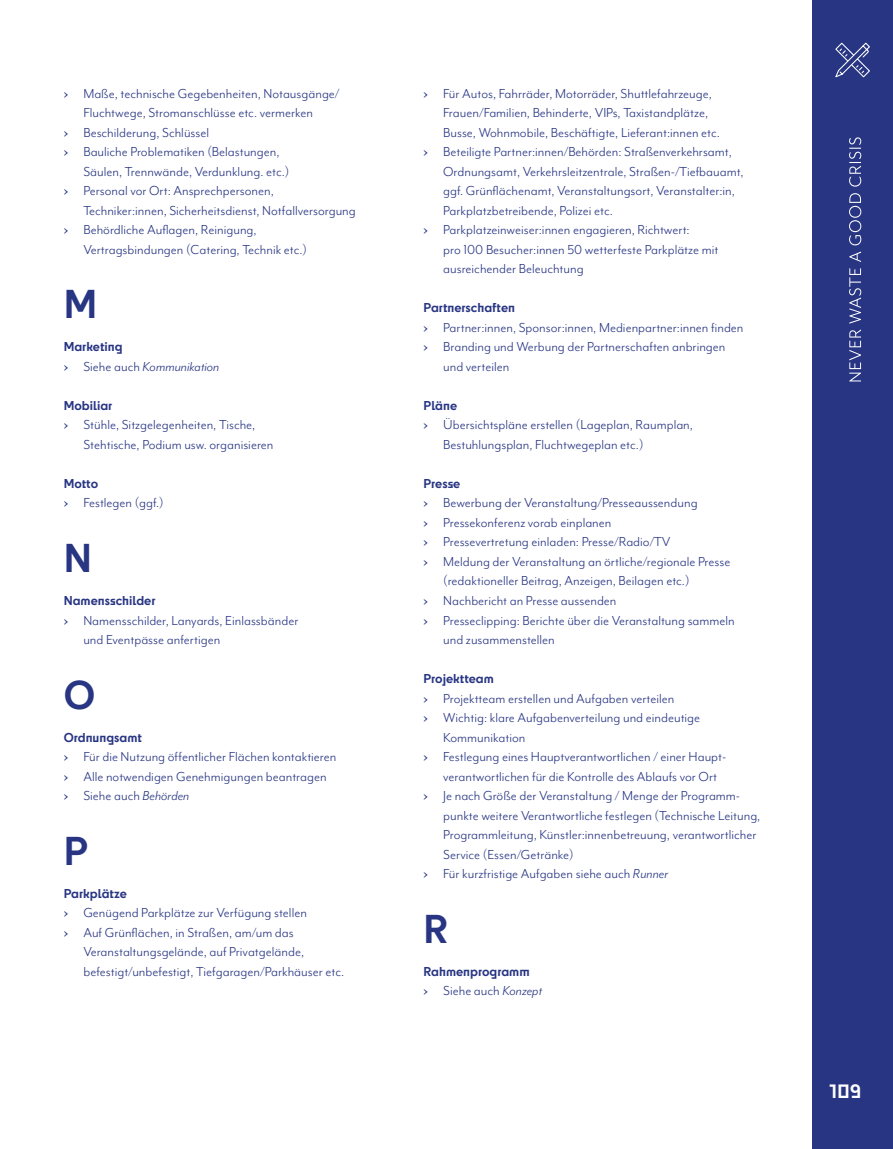
<style>
.page{position:relative;width:893px;height:1149px;background:#fff}
.page>*{position:absolute;margin:0;border:0;box-sizing:border-box;transform-origin:0 0}
.t1{font:700 37.5px "Cy";color:#283583}
.t2{font:700 18px "Cy";color:#fff}
.t3{font:15px/19.5px "Mr Eaves Mod OT";color:#283583}
.t4{font:italic 15px "Mr Eaves Mod OT";color:#283583}
.t5{font:700 12px "Cy";color:#283583}
.s1{font-weight:700}
.s2{font-weight:700;font-style:normal}
.s3{font-style:normal}
.s4{font-style:italic}
</style>
<div class="page">
<div style="left:812px;top:0;width:81px;height:1148px;background:#283583"></div>
<svg style="left:849px;top:137px;width:12px;height:244px"></svg>
<svg style="left:835px;top:42px;width:35px;height:36px"></svg>
<p class="t3" style="left:64px;top:83px;width:277px"><span class="s1">›</span> Maße, technische Gegebenheiten, Notausgänge/</p>
<p class="t3" style="left:83px;top:103px;width:231px">Fluchtwege, Stromanschlüsse etc. vermerken</p>
<p class="t3" style="left:64px;top:122px;width:147px"><span class="s1">›</span> Beschilderung, Schlüssel</p>
<p class="t3" style="left:64px;top:142px;width:217px"><span class="s1">›</span> Bauliche Problematiken (Belastungen,</p>
<p class="t3" style="left:83px;top:161px;width:208px">Säulen, Trennwände, Verdunklung. etc.)</p>
<p class="t3" style="left:64px;top:181px;width:212px"><span class="s1">›</span> Personal vor Ort: Ansprechpersonen,</p>
<p class="t3" style="left:83px;top:200px;width:274px">Techniker:innen, Sicherheitsdienst, Notfallversorgung</p>
<p class="t3" style="left:64px;top:220px;width:194px"><span class="s1">›</span> Behördliche Auflagen, Reinigung,</p>
<p class="t3" style="left:83px;top:239px;width:225px">Vertragsbindungen (Catering, Technik etc.)</p>
<h1 class="t1" style="left:64px;top:275px;width:35px">M</h1>
<p class="t5" style="left:64px;top:337px;width:60px">Marketing</p>
<p class="t4" style="left:64px;top:358px;width:157px"><span class="s2">›</span> <span class="s3">Siehe auch</span> Kommunikation</p>
<p class="t5" style="left:64px;top:396px;width:50px">Mobiliar</p>
<p class="t3" style="left:83px;top:415px;width:192px;text-indent:-20px"><span class="s1">›</span> Stühle, Sitzgelegenheiten, Tische,<br>Stehtische, Podium usw. organisieren</p>
<p class="t5" style="left:64px;top:474px;width:36px">Motto</p>
<p class="t3" style="left:64px;top:493px;width:102px"><span class="s1">›</span> Festlegen (ggf.)</p>
<h1 class="t1" style="left:64px;top:529px;width:30px">N</h1>
<p class="t5" style="left:64px;top:591px;width:93px">Namensschilder</p>
<p class="t3" style="left:83px;top:610px;width:217px;text-indent:-20px"><span class="s1">›</span> Namensschilder, Lanyards, Einlassbänder und Eventpässe anfertigen</p>
<h1 class="t1" style="left:64px;top:665px;width:33px">O</h1>
<p class="t5" style="left:64px;top:727px;width:80px">Ordnungsamt</p>
<p class="t3" style="left:64px;top:746px;width:274px"><span class="s1">›</span> Für die Nutzung öffentlicher Flächen kontaktieren <span class="s1">›</span> Alle notwendigen Genehmigungen beantragen<br><span class="s1">›</span> Siehe auch <span class="s4">Behörden</span></p>
<h1 class="t1" style="left:64px;top:821px;width:26px">P</h1>
<p class="t5" style="left:64px;top:883px;width:65px">Parkplätze</p>
<p class="t3" style="left:64px;top:902px;width:245px"><span class="s1">›</span> Genügend Parkplätze zur Verfügung stellen</p>
<p class="t3" style="left:64px;top:922px;width:231px"><span class="s1">›</span> Auf Grünflächen, in Straßen, am/um das</p>
<p class="t3" style="left:83px;top:941px;width:222px">Veranstaltungsgelände, auf Privatgelände,</p>
<p class="t3" style="left:83px;top:961px;width:262px">befestigt/unbefestigt, Tiefgaragen/Parkhäuser etc.</p>
<p class="t3" style="left:424px;top:83px;width:290px"><span class="s1">›</span> Für Autos, Fahrräder, Motorräder, Shuttlefahrzeuge,</p>
<p class="t3" style="left:443px;top:103px;width:266px">Frauen/Familien, Behinderte, VIPs, Taxistandplätze,</p>
<p class="t3" style="left:443px;top:122px;width:278px">Busse, Wohnmobile, Beschäftigte, Lieferant:innen etc.</p>
<p class="t3" style="left:424px;top:142px;width:310px"><span class="s1">›</span> Beteiligte Partner:innen/Behörden: Straßenverkehrsamt,</p>
<p class="t3" style="left:443px;top:161px;width:302px">Ordnungsamt, Verkehrsleitzentrale, Straßen-/Tiefbauamt,</p>
<p class="t3" style="left:443px;top:181px;width:293px">ggf. Grünflächenamt, Veranstaltungsort, Veranstalter:in,</p>
<p class="t3" style="left:443px;top:200px;width:171px">Parkplatzbetreibende, Polizei etc.</p>
<p class="t3" style="left:424px;top:220px;width:268px"><span class="s1">›</span> Parkplatzeinweiser:innen engagieren, Richtwert:</p>
<p class="t3" style="left:443px;top:239px;width:277px">pro 100 Besucher:innen 50 wetterfeste Parkplätze mit</p>
<p class="t3" style="left:443px;top:259px;width:142px">ausreichender Beleuchtung</p>
<p class="t5" style="left:424px;top:298px;width:93px">Partnerschaften</p>
<p class="t3" style="left:424px;top:317px;width:321px"><span class="s1">›</span> Partner:innen, Sponsor:innen, Medienpartner:innen finden</p>
<p class="t3" style="left:424px;top:337px;width:303px"><span class="s1">›</span> Branding und Werbung der Partnerschaften anbringen</p>
<p class="t3" style="left:443px;top:356px;width:68px">und verteilen</p>
<p class="t5" style="left:424px;top:396px;width:35px">Pläne</p>
<p class="t3" style="left:443px;top:415px;width:251px;text-indent:-20px"><span class="s1">›</span> Übersichtspläne erstellen (Lageplan, Raumplan,<br>Bestuhlungsplan, Fluchtwegeplan etc.)</p>
<p class="t5" style="left:424px;top:474px;width:38px">Presse</p>
<p class="t3" style="left:424px;top:493px;width:276px"><span class="s1">›</span> Bewerbung der Veranstaltung/Presseaussendung</p>
<p class="t3" style="left:424px;top:512px;width:189px"><span class="s1">›</span> Pressekonferenz vorab einplanen</p>
<p class="t3" style="left:424px;top:532px;width:249px"><span class="s1">›</span> Pressevertretung einladen: Presse/Radio/TV</p>
<p class="t3" style="left:424px;top:551px;width:308px"><span class="s1">›</span> Meldung der Veranstaltung an örtliche/regionale Presse</p>
<p class="t3" style="left:443px;top:571px;width:248px">(redaktioneller Beitrag, Anzeigen, Beilagen etc.)</p>
<p class="t3" style="left:424px;top:590px;width:194px"><span class="s1">›</span> Nachbericht an Presse aussenden</p>
<p class="t3" style="left:424px;top:610px;width:313px"><span class="s1">›</span> Presseclipping: Berichte über die Veranstaltung sammeln</p>
<p class="t3" style="left:443px;top:629px;width:113px">und zusammenstellen</p>
<p class="t5" style="left:424px;top:669px;width:72px">Projektteam</p>
<p class="t3" style="left:424px;top:688px;width:252px"><span class="s1">›</span> Projektteam erstellen und Aufgaben verteilen</p>
<p class="t3" style="left:424px;top:707px;width:278px"><span class="s1">›</span> Wichtig: klare Aufgabenverteilung und eindeutige</p>
<p class="t3" style="left:443px;top:727px;width:84px">Kommunikation</p>
<p class="t3" style="left:424px;top:746px;width:304px"><span class="s1">›</span> Festlegung eines Hauptverantwortlichen / einer Haupt-</p>
<p class="t3" style="left:443px;top:766px;width:275px">verantwortlichen für die Kontrolle des Ablaufs vor Ort</p>
<p class="t3" style="left:424px;top:785px;width:318px"><span class="s1">›</span> Je nach Größe der Veranstaltung / Menge der Programm-</p>
<p class="t3" style="left:443px;top:805px;width:319px">punkte weitere Verantwortliche festlegen (Technische Leitung,</p>
<p class="t3" style="left:443px;top:824px;width:315px">Programmleitung, Künstler:innenbetreuung, verantwortlicher</p>
<p class="t3" style="left:443px;top:844px;width:132px">Service (Essen/Getränke)</p>
<p class="t3" style="left:424px;top:863px;width:246px"><span class="s1">›</span> Für kurzfristige Aufgaben siehe auch <span class="s4">Runner</span></p>
<h1 class="t1" style="left:424px;top:899px;width:26px">R</h1>
<p class="t5" style="left:424px;top:961px;width:108px">Rahmenprogramm</p>
<p class="t3" style="left:424px;top:980px;width:120px"><span class="s1">›</span> Siehe auch <span class="s4">Konzept</span></p>
<p class="t2" style="left:830px;top:1077px;width:33px">109</p>
</div>
